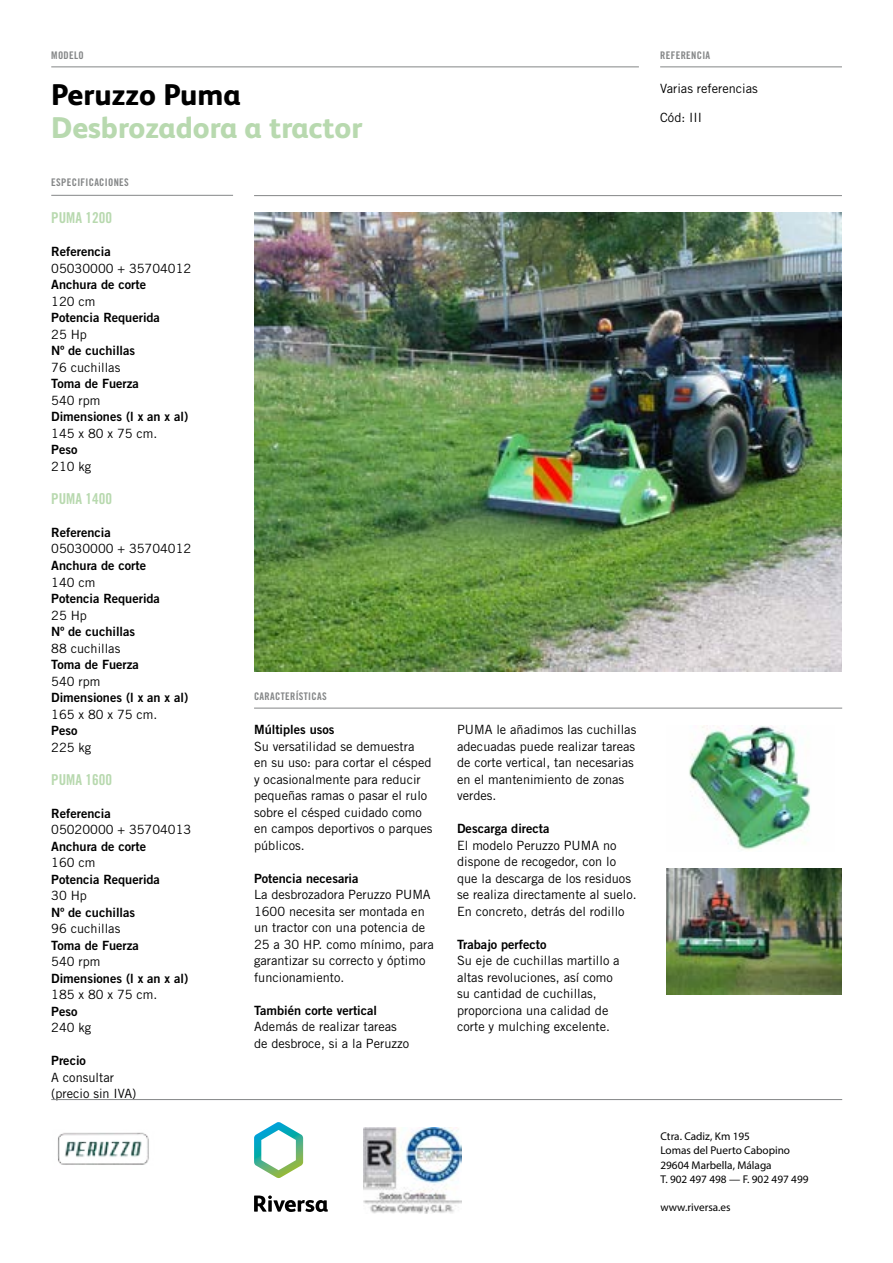
<style>
.page{position:relative;width:893px;height:1263px;background:#fff}
.page>*{position:absolute;margin:0;border:0;box-sizing:border-box;transform-origin:0 0}
.t1{font:800 30px "FS Albert";color:#b8d9af}
.t2{font:800 30px "FS Albert";color:#000}
.t3{font:15px "Trade Gothic LT Std Bd Cn 20";color:#b8d9af}
.t4{font:12.75px/16.5px "Trade Gothic LT Std";color:#000}
.t5{font:12.75px "Trade Gothic LT Std Bd 2";color:#000}
.t6{font:11.25px/14.2px "Myriad Pro";color:#000}
.t7{font:10.5px "Trade Gothic LT Std Bd Cn 20";letter-spacing:.03em;color:#848687}
</style>
<div class="page">
<hr style="left:254px;top:708px;width:588px;height:1px;background:#848687">
<hr style="left:51px;top:67px;width:588px;height:1px;background:#848687">
<hr style="left:51px;top:195px;width:182px;height:1px;background:#848687">
<hr style="left:660px;top:67px;width:182px;height:1px;background:#848687">
<img style="left:254px;top:213px;width:588px;height:459px">
<hr style="left:254px;top:195px;width:588px;height:1px;background:#848687">
<img style="left:689px;top:725px;width:122px;height:125px">
<img style="left:666px;top:868px;width:176px;height:126px">
<hr style="left:51px;top:1099px;width:791px;height:1px;background:#848687">
<img style="left:364px;top:1128px;width:98px;height:85px">
<svg style="left:254px;top:1195px;width:74px;height:17px"></svg>
<svg style="left:254px;top:1122px;width:49px;height:56px"></svg>
<img style="left:57px;top:1132px;width:92px;height:33px">
<p class="t7" style="left:51px;top:48px;width:34px">MODELO</p>
<h1 class="t2" style="left:51px;top:73px;width:191px">Peruzzo Puma</h1>
<h1 class="t1" style="left:51px;top:106px;width:313px">Desbrozadora a tractor</h1>
<p class="t7" style="left:51px;top:176px;width:79px">ESPECIFICACIONES</p>
<p class="t3" style="left:51px;top:209px;width:62px">PUMA 1200</p>
<p class="t5" style="left:51px;top:244px;width:61px">Referencia</p>
<p class="t4" style="left:51px;top:260px;width:142px">05030000 + 35704012</p>
<p class="t5" style="left:51px;top:277px;width:96px">Anchura de corte</p>
<p class="t4" style="left:51px;top:293px;width:46px">120 cm</p>
<p class="t5" style="left:51px;top:310px;width:110px">Potencia Requerida</p>
<p class="t4" style="left:51px;top:326px;width:37px">25 Hp</p>
<p class="t5" style="left:51px;top:343px;width:85px">Nº de cuchillas</p>
<p class="t4" style="left:51px;top:359px;width:71px">76 cuchillas</p>
<p class="t5" style="left:51px;top:376px;width:89px">Toma de Fuerza</p>
<p class="t4" style="left:51px;top:392px;width:51px">540 rpm</p>
<p class="t5" style="left:51px;top:409px;width:139px">Dimensiones (l x an x al)</p>
<p class="t4" style="left:51px;top:425px;width:108px">145 x 80 x 75 cm.</p>
<p class="t5" style="left:51px;top:442px;width:28px">Peso</p>
<p class="t4" style="left:51px;top:458px;width:42px">210 kg</p>
<p class="t3" style="left:51px;top:489px;width:62px">PUMA 1400</p>
<p class="t5" style="left:51px;top:524px;width:61px">Referencia</p>
<p class="t4" style="left:51px;top:540px;width:142px">05030000 + 35704012</p>
<p class="t5" style="left:51px;top:557px;width:96px">Anchura de corte</p>
<p class="t4" style="left:51px;top:573px;width:46px">140 cm</p>
<p class="t5" style="left:51px;top:590px;width:110px">Potencia Requerida</p>
<p class="t4" style="left:51px;top:606px;width:37px">25 Hp</p>
<p class="t5" style="left:51px;top:623px;width:85px">Nº de cuchillas</p>
<p class="t4" style="left:51px;top:639px;width:71px">88 cuchillas</p>
<p class="t5" style="left:51px;top:656px;width:89px">Toma de Fuerza</p>
<p class="t4" style="left:51px;top:672px;width:51px">540 rpm</p>
<p class="t5" style="left:51px;top:689px;width:139px">Dimensiones (l x an x al)</p>
<p class="t4" style="left:51px;top:705px;width:108px">165 x 80 x 75 cm.</p>
<p class="t5" style="left:51px;top:722px;width:28px">Peso</p>
<p class="t4" style="left:51px;top:738px;width:42px">225 kg</p>
<p class="t3" style="left:51px;top:770px;width:62px">PUMA 1600</p>
<p class="t5" style="left:51px;top:805px;width:61px">Referencia</p>
<p class="t4" style="left:51px;top:821px;width:142px">05020000 + 35704013</p>
<p class="t5" style="left:51px;top:838px;width:96px">Anchura de corte</p>
<p class="t4" style="left:51px;top:854px;width:46px">160 cm</p>
<p class="t5" style="left:51px;top:871px;width:110px">Potencia Requerida</p>
<p class="t4" style="left:51px;top:887px;width:37px">30 Hp</p>
<p class="t5" style="left:51px;top:904px;width:85px">Nº de cuchillas</p>
<p class="t4" style="left:51px;top:920px;width:71px">96 cuchillas</p>
<p class="t5" style="left:51px;top:937px;width:89px">Toma de Fuerza</p>
<p class="t4" style="left:51px;top:953px;width:51px">540 rpm</p>
<p class="t5" style="left:51px;top:970px;width:139px">Dimensiones (l x an x al)</p>
<p class="t4" style="left:51px;top:986px;width:108px">185 x 80 x 75 cm.</p>
<p class="t5" style="left:51px;top:1003px;width:28px">Peso</p>
<p class="t4" style="left:51px;top:1019px;width:42px">240 kg</p>
<p class="t5" style="left:51px;top:1052px;width:36px">Precio</p>
<p class="t4" style="left:51px;top:1068px;width:87px">A consultar (precio sin IVA)</p>
<p class="t7" style="left:254px;top:689px;width:74px">CARACTERÍSTICAS</p>
<p class="t5" style="left:254px;top:721px;width:82px">Múltiples usos</p>
<p class="t4" style="left:254px;top:737px;width:180px">Su versatilidad se demuestra<br>en su uso: para cortar el césped y ocasionalmente para reducir pequeñas ramas o pasar el rulo sobre el césped cuidado como en campos deportivos o parques públicos.</p>
<p class="t5" style="left:254px;top:870px;width:106px">Potencia necesaria</p>
<p class="t4" style="left:254px;top:886px;width:181px">La desbrozadora Peruzzo PUMA<br>1600 necesita ser montada en un tractor con una potencia de<br>25 a 30 HP. como mínimo, para garantizar su correcto y óptimo funcionamiento.</p>
<p class="t5" style="left:254px;top:1002px;width:124px">También corte vertical</p>
<p class="t4" style="left:254px;top:1018px;width:157px">Además de realizar tareas de desbroce, si a la Peruzzo</p>
<p class="t4" style="left:457px;top:721px;width:181px">PUMA le añadimos las cuchillas adecuadas puede realizar tareas de corte vertical, tan necesarias en el mantenimiento de zonas verdes.</p>
<p class="t5" style="left:457px;top:821px;width:94px">Descarga directa</p>
<p class="t4" style="left:457px;top:837px;width:181px">El modelo Peruzzo PUMA no dispone de recogedor, con lo que la descarga de los residuos se realiza directamente al suelo.<br>En concreto, detrás del rodillo</p>
<p class="t5" style="left:457px;top:936px;width:91px">Trabajo perfecto</p>
<p class="t4" style="left:457px;top:952px;width:164px">Su eje de cuchillas martillo a altas revoluciones, así como su cantidad de cuchillas, proporciona una calidad de corte y mulching excelente.</p>
<p class="t7" style="left:660px;top:48px;width:52px">REFERENCIA</p>
<p class="t4" style="left:660px;top:80px;width:99px">Varias referencias</p>
<p class="t4" style="left:660px;top:109px;width:43px">Cód: III</p>
<p class="t6" style="left:660px;top:1129px;width:150px">Ctra. Cadiz, Km 195<br>Lomas del Puerto Cabopino<br>29604 Marbella, Málaga<br>T. 902 497 498 — F. 902 497 499</p>
<p class="t6" style="left:660px;top:1200px;width:72px">www.riversa.es</p>
</div>
